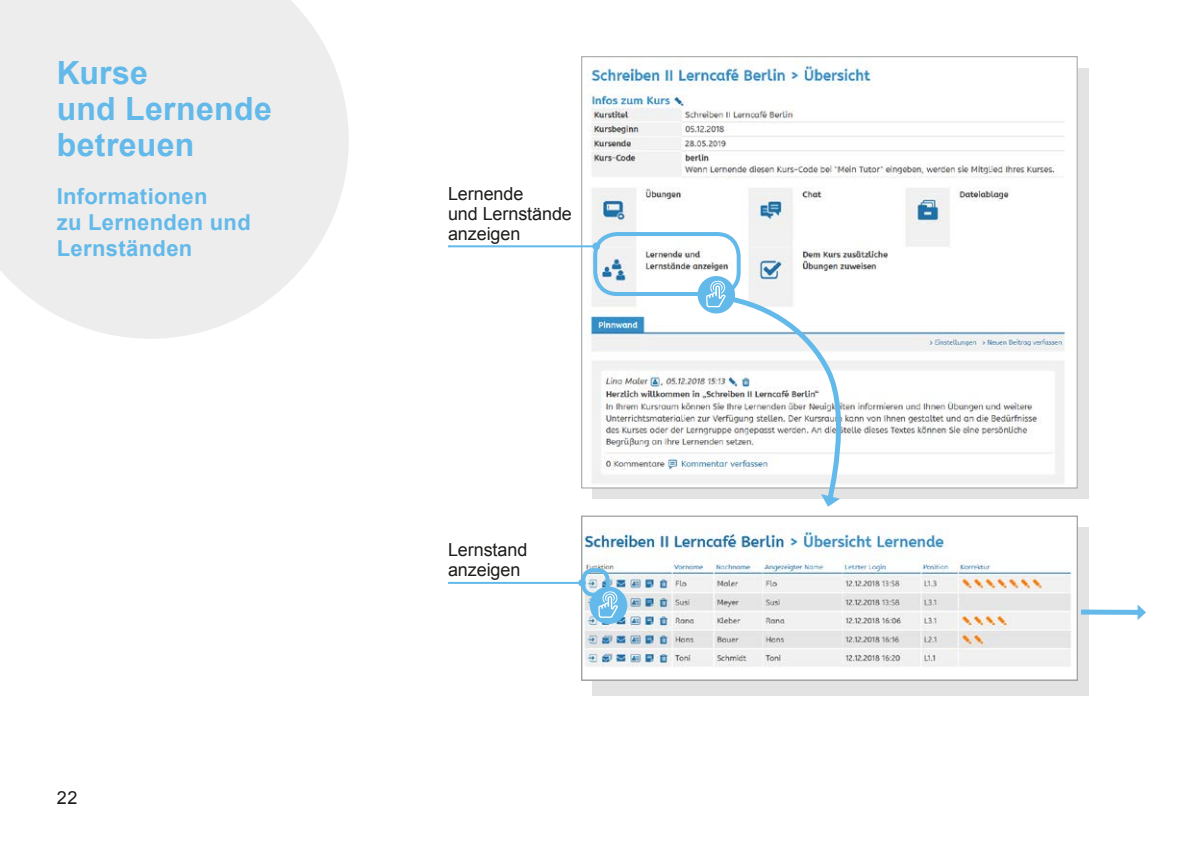
<style>
.page{position:relative;width:1191px;height:842px;background:#fff}
.page>*{position:absolute;margin:0;border:0;box-sizing:border-box;transform-origin:0 0}
.t1{font:700 32px/36px "Arial";letter-spacing:.01em;color:#63b9e9}
.t2{font:700 22px/26px "Arial";letter-spacing:.015em;color:#63b9e9}
.t3{font:18px/20px "Arial";letter-spacing:-.005em;color:#1d1d1b}
</style>
<div class="page">
<svg style="left:0;top:0;width:349px;height:339px;fill:#ededed"></svg>
<div style="left:0;top:0;width:68px;height:72px;background:#ededed"></div>
<svg style="left:592px;top:68px;width:496px;height:431px;fill:#e3e3e3"></svg>
<div style="left:592px;top:528px;width:496px;height:168px;background:#e3e3e3"></div>
<img style="left:583px;top:58px;width:492px;height:428px">
<img style="left:584px;top:528px;width:491px;height:150px">
<div style="left:581px;top:516px;width:496px;height:165px;border:1px solid #9d9d9c"></div>
<hr style="left:449px;top:245px;width:147px;height:2px;background:#63b9e9">
<div style="left:592px;top:243px;width:8px;height:7px;background:#63b9e9;border-radius:50%"></div>
<div style="left:593px;top:232px;width:147px;height:64px;border:4px solid #63b9e9;border-radius:22px"></div>
<div style="left:581px;top:568px;width:28px;height:28px;border:4px solid #63b9e9;border-radius:10px"></div>
<hr style="left:449px;top:582px;width:133px;height:2px;background:#63b9e9">
<div style="left:578px;top:579px;width:8px;height:8px;background:#63b9e9;border-radius:50%"></div>
<div style="left:590px;top:587px;width:37px;height:37px;background:#63b9e9;border-radius:50%"></div>
<svg style="left:598px;top:591px;width:20px;height:27px"></svg>
<div style="left:1081px;top:609px;width:57px;height:6px;background:#63b9e9"></div>
<svg style="left:1137px;top:604px;width:9px;height:16px"></svg>
<div style="left:697px;top:276px;width:38px;height:37px;background:#63b9e9;border-radius:50%"></div>
<svg style="left:706px;top:281px;width:144px;height:226px"></svg>
<h1 class="t1" style="left:57px;top:56px;width:217px">Kurse<br>und Lernende betreuen</h1>
<p class="t2" style="left:57px;top:184px;width:196px">Informationen<br>zu Lernenden und<br>Lernständen</p>
<p class="t3" style="left:57px;top:788px;width:22px">22</p>
<p class="t3" style="left:448px;top:183px;width:125px">Lernende<br>und Lernstände anzeigen</p>
<p class="t3" style="left:448px;top:540px;width:81px">Lernstand anzeigen</p>
</div>
